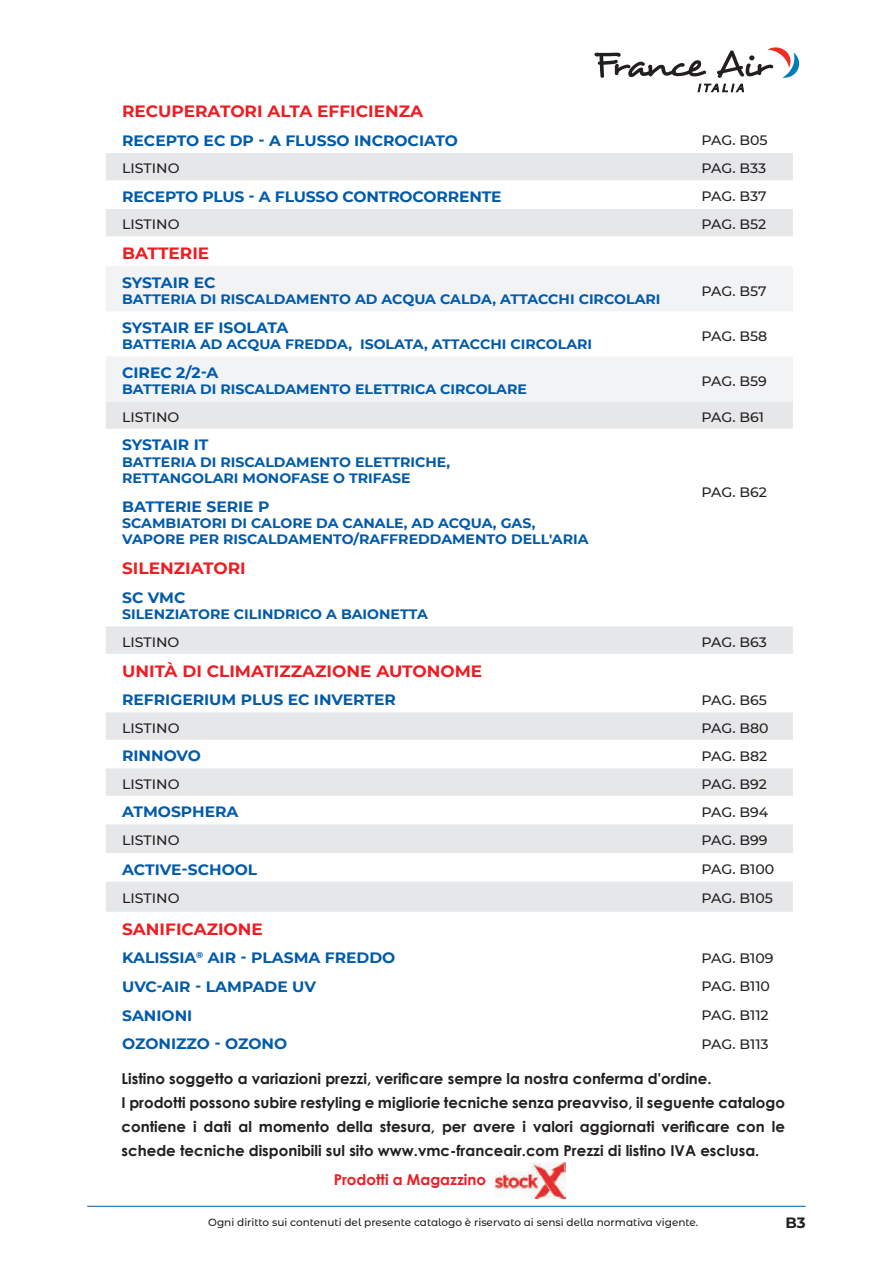
<style>
.page{position:relative;width:893px;height:1263px;background:#fff}
.page>*{position:absolute;margin:0;border:0;box-sizing:border-box;transform-origin:0 0}
.t1{font:700 16.35px "Montserrat";color:#ee1d23;scale:1.04 1}
.t2{font:700 15px/24px "Century Gothic";color:#231f20}
.t3{font:700 15px "Montserrat";color:#015aaa;scale:1.04 1}
.t4{font:700 15px "Century Gothic";color:#ee1d23}
.t5{font:700 15px "Montserrat Alternates";color:#231f20}
.t6{font:700 13.65px/16.4px "Montserrat";color:#015aaa;scale:1.04 1}
.t7{font:500 13.65px "Montserrat";color:#231f20;scale:1.04 1}
.t8{font:500 10.5px "Montserrat Alternates";color:#231f20}
</style>
<div class="page">
<hr style="left:87px;top:1206px;width:719px;height:1px;background:#015aaa">
<svg style="left:106px;top:153px;width:687px;height:759px"></svg>
<svg style="left:106px;top:266px;width:687px;height:135px;fill:#f2f3f4"></svg>
<svg style="left:594px;top:47px;width:206px;height:45px"></svg>
<img style="left:495px;top:1162px;width:70px;height:36px">
<p class="t1" style="left:122px;top:99px;width:291px">RECUPERATORI ALTA EFFICIENZA</p>
<p class="t3" style="left:122px;top:130px;width:324px">RECEPTO EC DP - A FLUSSO INCROCIATO</p>
<p class="t7" style="left:702px;top:131px;width:65px">PAG. B05</p>
<p class="t7" style="left:122px;top:159px;width:57px">LISTINO</p>
<p class="t7" style="left:702px;top:159px;width:64px">PAG. B33</p>
<p class="t3" style="left:122px;top:186px;width:366px">RECEPTO PLUS - A FLUSSO CONTROCORRENTE</p>
<p class="t7" style="left:702px;top:187px;width:64px">PAG. B37</p>
<p class="t7" style="left:122px;top:215px;width:57px">LISTINO</p>
<p class="t7" style="left:702px;top:215px;width:64px">PAG. B52</p>
<p class="t1" style="left:122px;top:242px;width:85px">BATTERIE</p>
<p class="t3" style="left:122px;top:272px;width:91px">SYSTAIR EC</p>
<p class="t6" style="left:122px;top:291px;width:519px">BATTERIA DI RISCALDAMENTO AD ACQUA CALDA, ATTACCHI CIRCOLARI</p>
<p class="t7" style="left:702px;top:281px;width:64px">PAG. B57</p>
<p class="t3" style="left:122px;top:317px;width:161px">SYSTAIR EF ISOLATA</p>
<p class="t6" style="left:122px;top:336px;width:453px">BATTERIA AD ACQUA FREDDA, ISOLATA, ATTACCHI CIRCOLARI</p>
<p class="t3" style="left:122px;top:362px;width:94px">CIREC 2/2-A</p>
<p class="t6" style="left:122px;top:381px;width:391px">BATTERIA DI RISCALDAMENTO ELETTRICA CIRCOLARE</p>
<p class="t7" style="left:702px;top:326px;width:65px">PAG. B58</p>
<p class="t7" style="left:702px;top:371px;width:64px">PAG. B59</p>
<p class="t7" style="left:122px;top:407px;width:57px">LISTINO</p>
<p class="t7" style="left:702px;top:407px;width:62px">PAG. B61</p>
<p class="t3" style="left:122px;top:434px;width:84px">SYSTAIR IT</p>
<p class="t6" style="left:122px;top:453px;width:317px">BATTERIA DI RISCALDAMENTO ELETTRICHE,<br>RETTANGOLARI MONOFASE O TRIFASE</p>
<p class="t7" style="left:702px;top:482px;width:64px">PAG. B62</p>
<p class="t3" style="left:122px;top:496px;width:143px">BATTERIE SERIE P</p>
<p class="t6" style="left:122px;top:514px;width:450px">SCAMBIATORI DI CALORE DA CANALE, AD ACQUA, GAS,<br>VAPORE PER RISCALDAMENTO/RAFFREDDAMENTO DELL'ARIA</p>
<p class="t1" style="left:122px;top:557px;width:120px">SILENZIATORI</p>
<p class="t3" style="left:122px;top:587px;width:62px">SC VMC</p>
<p class="t6" style="left:122px;top:606px;width:296px">SILENZIATORE CILINDRICO A BAIONETTA</p>
<p class="t7" style="left:122px;top:632px;width:57px">LISTINO</p>
<p class="t7" style="left:702px;top:632px;width:64px">PAG. B63</p>
<p class="t1" style="left:122px;top:659px;width:348px">UNITÀ DI CLIMATIZZAZIONE AUTONOME</p>
<p class="t3" style="left:122px;top:689px;width:265px">REFRIGERIUM PLUS EC INVERTER</p>
<p class="t7" style="left:702px;top:690px;width:64px">PAG. B65</p>
<p class="t7" style="left:122px;top:718px;width:57px">LISTINO</p>
<p class="t7" style="left:702px;top:718px;width:66px">PAG. B80</p>
<p class="t3" style="left:122px;top:745px;width:77px">RINNOVO</p>
<p class="t7" style="left:702px;top:746px;width:65px">PAG. B82</p>
<p class="t7" style="left:122px;top:774px;width:57px">LISTINO</p>
<p class="t7" style="left:702px;top:774px;width:64px">PAG. B92</p>
<p class="t3" style="left:122px;top:801px;width:113px">ATMOSPHERA</p>
<p class="t7" style="left:702px;top:802px;width:66px">PAG. B94</p>
<p class="t7" style="left:122px;top:831px;width:57px">LISTINO</p>
<p class="t7" style="left:702px;top:831px;width:65px">PAG. B99</p>
<p class="t3" style="left:122px;top:858px;width:131px">ACTIVE-SCHOOL</p>
<p class="t7" style="left:702px;top:860px;width:71px">PAG. B100</p>
<p class="t7" style="left:122px;top:889px;width:57px">LISTINO</p>
<p class="t7" style="left:702px;top:889px;width:70px">PAG. B105</p>
<p class="t1" style="left:122px;top:917px;width:137px">SANIFICAZIONE</p>
<p class="t3" style="left:122px;top:947px;width:264px">KALISSIA<sup>®</sup> AIR - PLASMA FREDDO</p>
<p class="t7" style="left:702px;top:948px;width:71px">PAG. B109</p>
<p class="t3" style="left:122px;top:976px;width:188px">UVC-AIR - LAMPADE UV</p>
<p class="t7" style="left:702px;top:977px;width:67px">PAG. B110</p>
<p class="t3" style="left:122px;top:1004px;width:69px">SANIONI</p>
<p class="t7" style="left:702px;top:1005px;width:66px">PAG. B112</p>
<p class="t3" style="left:122px;top:1033px;width:160px">OZONIZZO - OZONO</p>
<p class="t7" style="left:702px;top:1034px;width:66px">PAG. B113</p>
<p class="t2" style="left:122px;top:1065px;width:665px">Listino soggetto a variazioni prezzi, verificare sempre la nostra conferma d'ordine.<br>I prodotti possono subire restyling e migliorie tecniche senza preavviso, il seguente catalogo contiene i dati al momento della stesura, per avere i valori aggiornati verificare con le schede tecniche disponibili sul sito www.vmc-franceair.com Prezzi di listino IVA esclusa.</p>
<p class="t4" style="left:334px;top:1168px;width:154px">Prodotti a Magazzino</p>
<p class="t8" style="left:208px;top:1215px;width:492px">Ogni diritto sui contenuti del presente catalogo è riservato ai sensi della normativa vigente.</p>
<p class="t5" style="left:785px;top:1212px;width:22px">B3</p>
</div>
